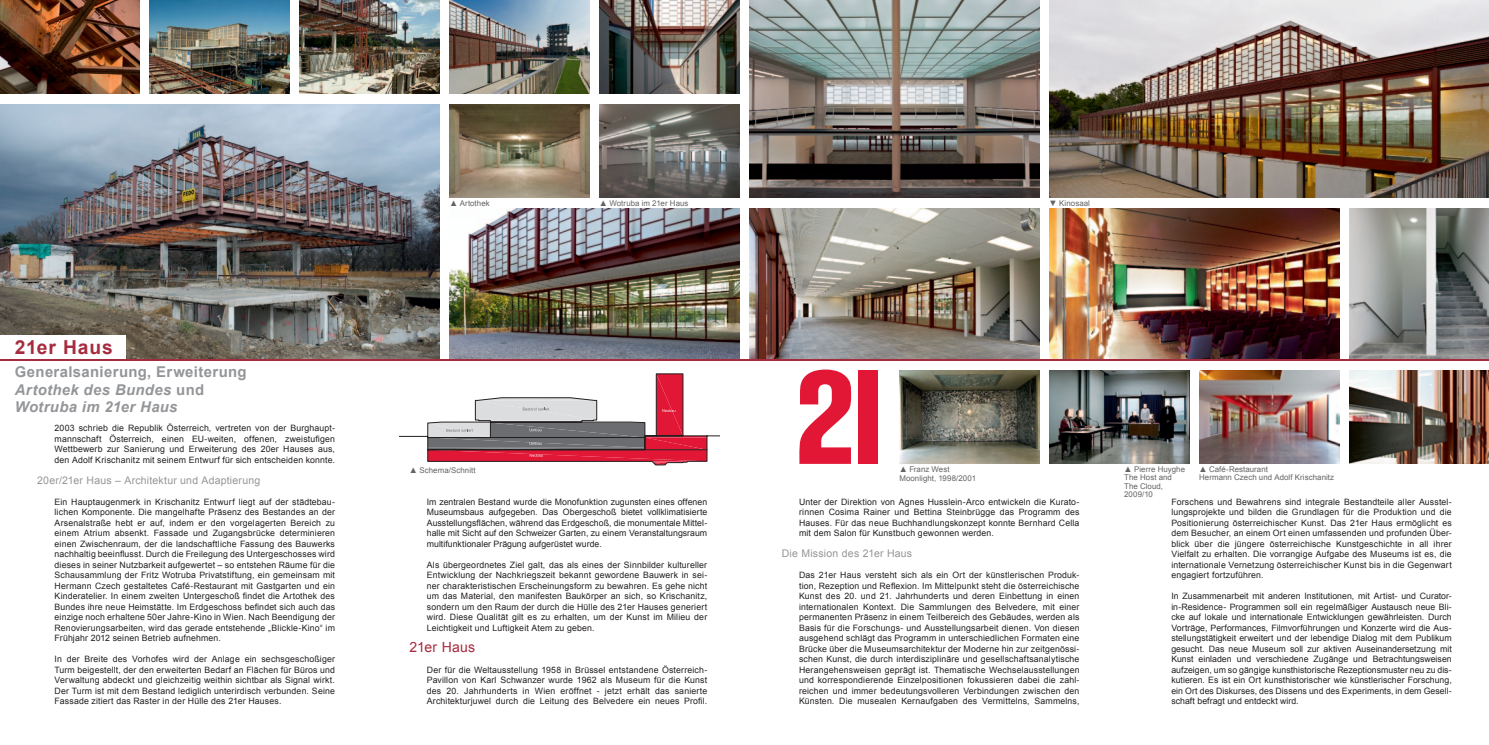
<style>
.page{position:relative;width:1489px;height:745px;background:#fff}
.page>*{position:absolute;margin:0;border:0;box-sizing:border-box;transform-origin:0 0}
.t1{font:700 19.25px "Arial";letter-spacing:.045em;color:#a62b3e}
.t2{font:italic 700 14.88px/17.8px "Arial";letter-spacing:.025em;color:#939598}
.t3{font:14px "Arial";letter-spacing:.015em;color:#a62b3e}
.t4{font:10.5px "Arial";letter-spacing:.02em;color:#939598}
.t5{font:8.75px/10.5px "Arial";letter-spacing:.015em;color:#231f20;text-align:justify}
.t6{font:7.88px/8.3px "Arial";letter-spacing:.005em;color:#636366}
.s1{font-style:normal}
</style>
<div class="page">
<svg style="left:399px;top:373px;width:320px;height:92px"></svg>
<img style="left:749px;top:208px;width:290px;height:151px">
<img style="left:749px;top:0;width:290px;height:197px">
<img style="left:599px;top:104px;width:140px;height:93px">
<img style="left:599px;top:0;width:140px;height:93px">
<img style="left:449px;top:0;width:140px;height:93px">
<img style="left:899px;top:370px;width:140px;height:93px">
<img style="left:1049px;top:370px;width:140px;height:93px">
<img style="left:300px;top:0;width:140px;height:93px">
<img style="left:0;top:104px;width:440px;height:255px">
<img style="left:150px;top:0;width:140px;height:93px">
<img style="left:449px;top:104px;width:140px;height:93px">
<img style="left:449px;top:208px;width:290px;height:151px">
<img style="left:1049px;top:0;width:439px;height:197px">
<img style="left:0;top:0;width:140px;height:93px">
<img style="left:1049px;top:208px;width:289px;height:151px">
<img style="left:1199px;top:370px;width:139px;height:93px">
<img style="left:1349px;top:370px;width:139px;height:93px">
<img style="left:1349px;top:208px;width:139px;height:151px">
<div style="left:0;top:335px;width:125px;height:24px;background:#fff"></div>
<svg style="left:799px;top:369px;width:52px;height:94px"></svg>
<div style="left:858px;top:370px;width:19px;height:93px;background:#e21736"></div>
<hr style="left:0;top:359px;width:1488px;height:1px;background:#a62b3e">
<h1 class="t1" style="left:15px;top:334px;width:99px">21er Haus</h1>
<h2 class="t2" style="left:15px;top:363px;width:233px"><span class="s1">Generalsanierung, Erweiterung<br></span>Artothek des Bundes <span class="s1">und<br></span>Wotruba im 21er Haus</h2>
<p class="t5" style="left:55px;top:422px;width:282px">2003 schrieb die Republik Österreich, vertreten von der Burghaupt&shy;mannschaft Österreich, einen EU-weiten, offenen, zweistufigen Wettbewerb zur Sanierung und Erweiterung des 20er Hauses aus, den Adolf Krischanitz mit seinem Entwurf für sich entscheiden konnte.</p>
<p class="t4" style="left:37px;top:472px;width:225px">20er/21er Haus – Architektur und Adaptierung</p>
<p class="t5" style="left:55px;top:496px;width:282px">Ein Hauptaugenmerk in Krischanitz Entwurf liegt auf der städtebau&shy;lichen Komponente. Die mangelhafte Präsenz des Bestandes an der Arsenalstraße hebt er auf, indem er den vorgelagerten Bereich zu einem Atrium absenkt. Fassade und Zugangsbrücke determinieren einen Zwischenraum, der die landschaftliche Fassung des Bauwerks nachhaltig beeinflusst. Durch die Freilegung des Untergeschosses wird dieses in seiner Nutzbarkeit aufgewertet – so entstehen Räume für die Schausammlung der Fritz Wotruba Privatstiftung, ein gemeinsam mit Hermann Czech gestaltetes Café-Restaurant mit Gastgarten und ein Kinderatelier. In einem zweiten Untergeschoß findet die Artothek des Bundes ihre neue Heimstätte. Im Erdgeschoss befindet sich auch das einzige noch erhaltene 50er Jahre-Kino in Wien. Nach Beendigung der Renovierungsarbeiten, wird das gerade entstehende „Blickle-Kino“ im Frühjahr 2012 seinen Betrieb aufnehmen.</p>
<p class="t5" style="left:55px;top:653px;width:282px">In der Breite des Vorhofes wird der Anlage ein sechsgeschoßiger Turm beigestellt, der den erweiterten Bedarf an Flächen für Büros und Verwaltung abdeckt und gleichzeitig weithin sichtbar als Signal wirkt.<br>Der Turm ist mit dem Bestand lediglich unterirdisch verbunden. Seine Fassade zitiert das Raster in der Hülle des 21er Hauses.</p>
<p class="t6" style="left:449px;top:199px;width:42px">▲ Artothek</p>
<p class="t6" style="left:599px;top:199px;width:90px">▲ Wotruba im 21er Haus</p>
<p class="t6" style="left:1049px;top:199px;width:42px">▼ Kinosaal</p>
<p class="t6" style="left:409px;top:466px;width:68px">▲ Schema/Schnitt</p>
<p class="t6" style="left:1124px;top:465px;width:62px">▲ Pierre Huyghe<br>The Host and<br>The Cloud,<br>2009/10</p>
<p class="t6" style="left:1198px;top:465px;width:137px">▲ Café-Restaurant<br>Hermann Czech und Adolf Krischanitz</p>
<p class="t6" style="left:899px;top:465px;width:78px">▲ Franz West<br>Moonlight, 1998/2001</p>
<p class="t5" style="left:427px;top:496px;width:282px">Im zentralen Bestand wurde die Monofunktion zugunsten eines offenen Museumsbaus aufgegeben. Das Obergeschoß bietet vollklimatisierte Ausstellungsflächen, während das Erdgeschoß, die monumentale Mittel&shy;halle mit Sicht auf den Schweizer Garten, zu einem Veranstaltungsraum multifunktionaler Prägung aufgerüstet wurde.</p>
<p class="t5" style="left:427px;top:559px;width:282px">Als übergeordnetes Ziel galt, das als eines der Sinnbilder kultureller Entwicklung der Nachkriegszeit bekannt gewordene Bauwerk in sei&shy;ner charakteristischen Erscheinungsform zu bewahren. Es gehe nicht um das Material, den manifesten Baukörper an sich, so Krischanitz, sondern um den Raum der durch die Hülle des 21er Hauses generiert wird. Diese Qualität gilt es zu erhalten, um der Kunst im Milieu der Leichtigkeit und Luftigkeit Atem zu geben.</p>
<h3 class="t3" style="left:409px;top:637px;width:67px">21er Haus</h3>
<p class="t5" style="left:427px;top:664px;width:282px">Der für die Weltausstellung 1958 in Brüssel entstandene Österreich-Pavillon von Karl Schwanzer wurde 1962 als Museum für die Kunst des 20. Jahrhunderts in Wien eröffnet - jetzt erhält das sanierte Architekturjuwel durch die Leitung des Belvedere ein neues Profil.</p>
<p class="t5" style="left:1171px;top:496px;width:282px">Forschens und Bewahrens sind integrale Bestandteile aller Ausstel&shy;lungsprojekte und bilden die Grundlagen für die Produktion und die Positionierung österreichischer Kunst. Das 21er Haus ermöglicht es dem Besucher, an einem Ort einen umfassenden und profunden Über&shy;blick über die jüngere österreichische Kunstgeschichte in all ihrer Vielfalt zu erhalten. Die vorrangige Aufgabe des Museums ist es, die internationale Vernetzung österreichischer Kunst bis in die Gegenwart engagiert fortzuführen.</p>
<p class="t5" style="left:1171px;top:590px;width:282px">In Zusammenarbeit mit anderen Institutionen, mit Artist- und Curator&shy;in-Residence- Programmen soll ein regelmäßiger Austausch neue Bli&shy;cke auf lokale und internationale Entwicklungen gewährleisten. Durch Vorträge, Performances, Filmvorführungen und Konzerte wird die Aus&shy;stellungstätigkeit erweitert und der lebendige Dialog mit dem Publikum gesucht. Das neue Museum soll zur aktiven Auseinandersetzung mit Kunst einladen und verschiedene Zugänge und Betrachtungsweisen aufzeigen, um so gängige kunsthistorische Rezeptionsmuster neu zu dis&shy;kutieren. Es ist ein Ort kunsthistorischer wie künstlerischer Forschung, ein Ort des Diskurses, des Dissens und des Experiments, in dem Gesell&shy;schaft befragt und entdeckt wird.</p>
<p class="t5" style="left:799px;top:496px;width:282px">Unter der Direktion von Agnes Husslein-Arco entwickeln die Kurato&shy;rinnen Cosima Rainer und Bettina Steinbrügge das Programm des Hauses. Für das neue Buchhandlungskonzept konnte Bernhard Cella mit dem Salon für Kunstbuch gewonnen werden.</p>
<p class="t4" style="left:781px;top:546px;width:132px">Die Mission des 21er Haus</p>
<p class="t5" style="left:799px;top:569px;width:282px">Das 21er Haus versteht sich als ein Ort der künstlerischen Produk&shy;tion, Rezeption und Reflexion. Im Mittelpunkt steht die österreichische Kunst des 20. und 21. Jahrhunderts und deren Einbettung in einen internationalen Kontext. Die Sammlungen des Belvedere, mit einer permanenten Präsenz in einem Teilbereich des Gebäudes, werden als Basis für die Forschungs- und Ausstellungsarbeit dienen. Von diesen ausgehend schlägt das Programm in unterschiedlichen Formaten eine Brücke über die Museumsarchitektur der Moderne hin zur zeitgenössi&shy;schen Kunst, die durch interdisziplinäre und gesellschaftsanalytische Herangehensweisen geprägt ist. Thematische Wechselausstellungen und korrespondierende Einzelpositionen fokussieren dabei die zahl&shy;reichen und immer bedeutungsvolleren Verbindungen zwischen den Künsten. Die musealen Kernaufgaben des Vermittelns, Sammelns,</p>
</div>
